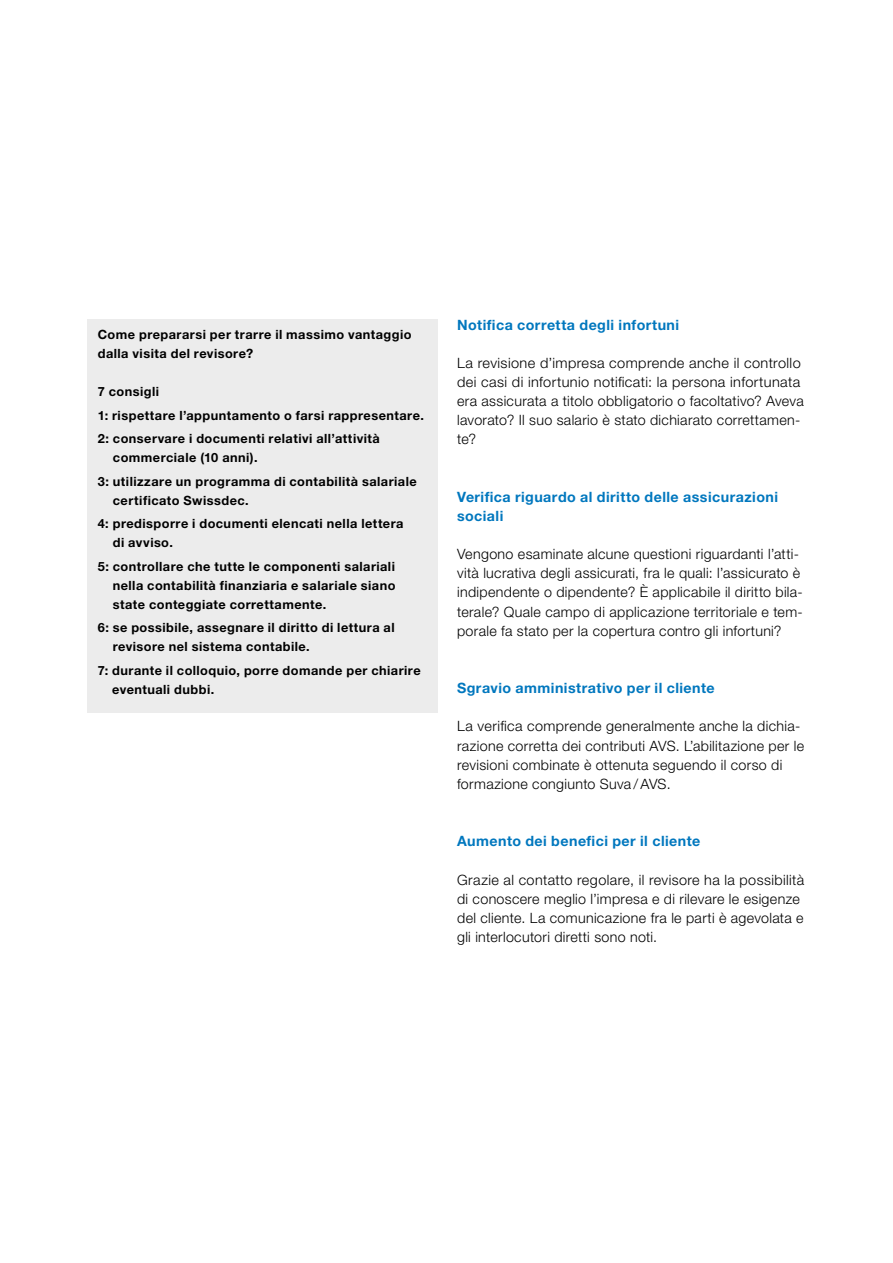
<style>
.page{position:relative;width:893px;height:1263px;background:#fff}
.page>*{position:absolute;margin:0;border:0;box-sizing:border-box;transform-origin:0 0}
.Fliesstext_9_5pt_45{font:300 14.25px/19.2px "Helvetica Neue LT Std";letter-spacing:.025em;color:#000}
._1_Überschrift_Marke{font:700 14.25px/19.2px "Helvetica Neue LT Std";letter-spacing:.03em;color:#0077be}
.Kastentext_8_5pt_65{font:700 12.75px/19.2px "Helvetica Neue LT Std";letter-spacing:.035em;color:#000}
</style>
<div class="page">
<div style="left:87px;top:319px;width:351px;height:393px;background:#ececec"></div>
<p class="Kastentext_8_5pt_65" style="left:98px;top:324px;width:315px">Come prepararsi per trarre il massimo vantaggio dalla visita del revisore?</p>
<p class="Kastentext_8_5pt_65" style="left:98px;top:382px;width:63px">7 consigli</p>
<p class="Kastentext_8_5pt_65" style="left:98px;top:405px;width:328px">1: rispettare l’appuntamento o farsi rappresentare.</p>
<p class="Kastentext_8_5pt_65" style="left:113px;top:429px;width:268px;text-indent:-15px">2: conservare i documenti relativi all’attività commerciale (10 anni).</p>
<p class="Kastentext_8_5pt_65" style="left:113px;top:471px;width:305px;text-indent:-15px">3: utilizzare un programma di contabilità salariale certificato Swissdec.</p>
<p class="Kastentext_8_5pt_65" style="left:113px;top:514px;width:292px;text-indent:-15px">4: predisporre i documenti elencati nella lettera di avviso.</p>
<p class="Kastentext_8_5pt_65" style="left:113px;top:556px;width:284px;text-align:justify;text-indent:-15px">5: controllare che tutte le componenti salariali nella contabilità finanziaria e salariale siano state conteggiate correttamente.</p>
<p class="Kastentext_8_5pt_65" style="left:113px;top:618px;width:283px;text-indent:-15px">6: se possibile, assegnare il diritto di lettura al revisore nel sistema contabile.</p>
<p class="Kastentext_8_5pt_65" style="left:112px;top:660px;width:310px;text-indent:-14px">7: durante il colloquio, porre domande per chiarire eventuali dubbi.</p>
<p class="_1_Überschrift_Marke" style="left:457px;top:315px;width:224px">Notifica corretta degli infortuni</p>
<p class="Fliesstext_9_5pt_45" style="left:457px;top:353px;width:348px">La revisione d’impresa comprende anche il controllo dei casi di infortunio notificati: la persona infortunata era assicurata a titolo obbligatorio o facoltativo? Aveva lavorato? Il suo salario è stato dichiarato correttamen&shy;te?</p>
<p class="_1_Überschrift_Marke" style="left:457px;top:487px;width:322px">Verifica riguardo al diritto delle assicurazioni sociali</p>
<p class="Fliesstext_9_5pt_45" style="left:457px;top:544px;width:347px">Vengono esaminate alcune questioni riguardanti l’atti&shy;vità lucrativa degli assicurati, fra le quali: l’assicurato è indipendente o dipendente? È applicabile il diritto bila&shy;terale? Quale campo di applicazione territoriale e tem&shy;porale fa stato per la copertura contro gli infortuni?</p>
<p class="_1_Überschrift_Marke" style="left:457px;top:678px;width:259px">Sgravio amministrativo per il cliente</p>
<p class="Fliesstext_9_5pt_45" style="left:457px;top:716px;width:349px">La verifica comprende generalmente anche la dichia&shy;razione corretta dei contributi AVS. L’abilitazione per le revisioni combinate è ottenuta seguendo il corso di formazione congiunto Suva /AVS.</p>
<p class="_1_Überschrift_Marke" style="left:457px;top:831px;width:245px">Aumento dei benefici per il cliente</p>
<p class="Fliesstext_9_5pt_45" style="left:457px;top:869px;width:349px">Grazie al contatto regolare, il revisore ha la possibilità di conoscere meglio l’impresa e di rilevare le esigenze del cliente. La comunicazione fra le parti è agevolata e gli interlocutori diretti sono noti.</p>
</div>
